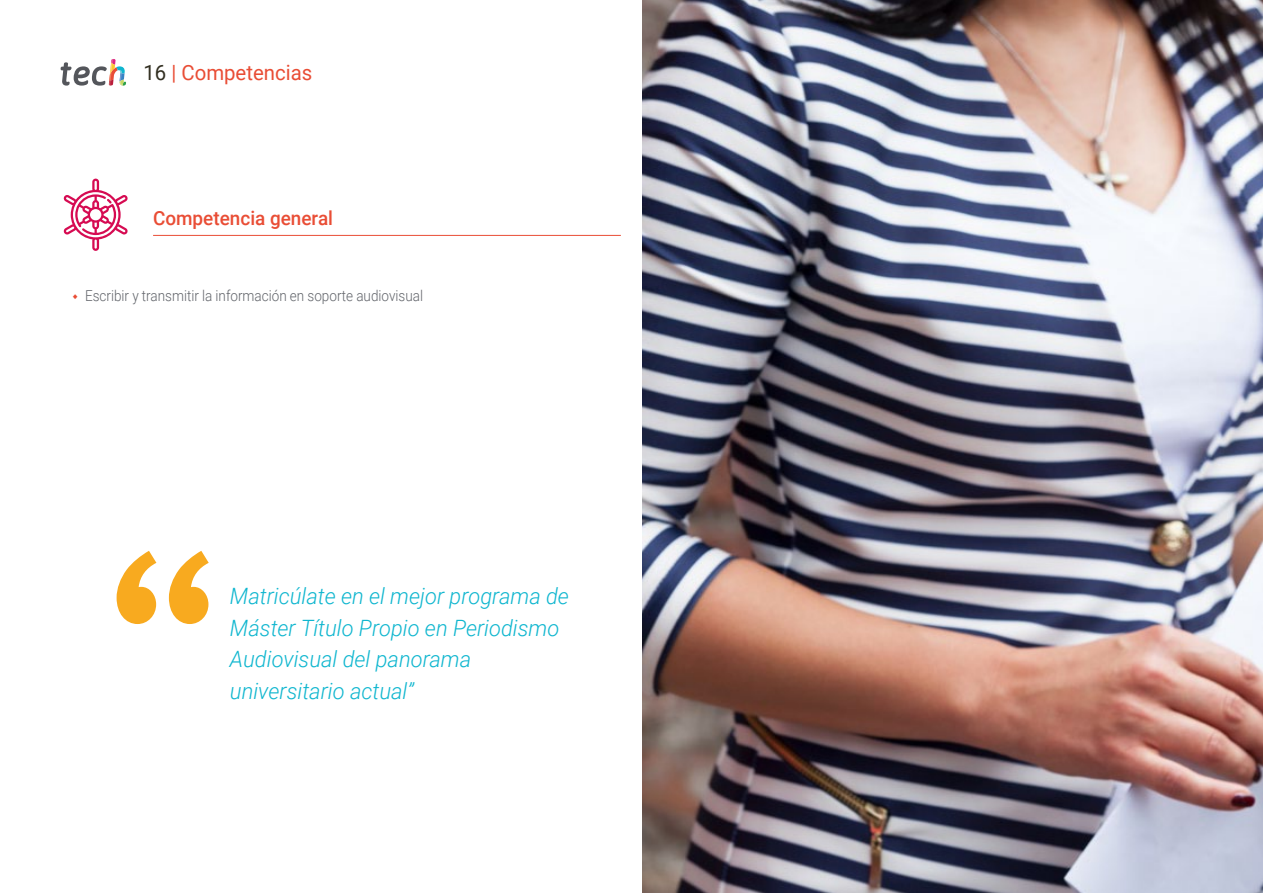
<style>
.page{position:relative;width:1263px;height:893px;background:#fff}
.page>*{position:absolute;margin:0;border:0;box-sizing:border-box;transform-origin:0 0}
.t1{font:italic 300 22.5px/31.5px "Roboto";color:#0fb6cf}
.t2{font:21px "Roboto";color:#e94d35}
.t3{font:500 19.5px "Roboto";color:#e94d35}
.t4{font:300 15px "Roboto";color:#61646a;scale:.9 1}
.s1{color:#312e20}
</style>
<div class="page">
<img style="left:642px;top:0;width:621px;height:893px">
<hr style="left:153px;top:235px;width:468px;height:1px;background:#e94d35">
<svg style="left:61px;top:59px;width:65px;height:27px"></svg>
<svg style="left:63px;top:179px;width:65px;height:72px"></svg>
<svg style="left:117px;top:551px;width:92px;height:73px"></svg>
<p class="t2" style="left:144px;top:57px;width:170px"><span class="s1">16</span> | Competencias</p>
<p class="t3" style="left:153px;top:205px;width:181px">Competencia general</p>
<p class="t4" style="left:85px;top:286px;width:377px">Escribir y transmitir la información en soporte audiovisual</p>
<p class="t1" style="left:230px;top:580px;width:340px">Matricúlate en el mejor programa de<br>Máster Título Propio en Periodismo<br>Audiovisual del panorama universitario actual”</p>
</div>
